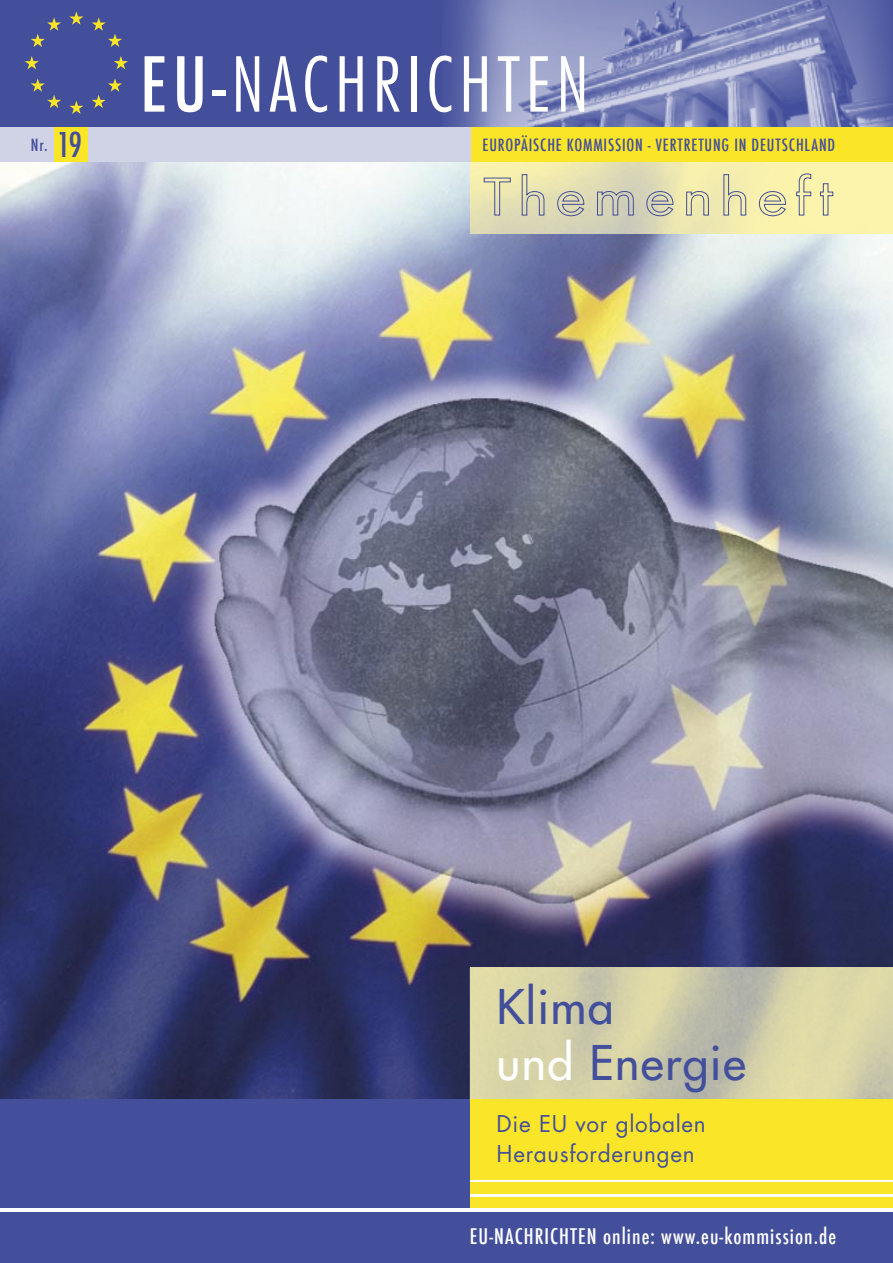
<style>
.page{position:relative;width:893px;height:1263px;background:#fff}
.page>*{position:absolute;margin:0;border:0;box-sizing:border-box;transform-origin:0 0}
.t1{font:300 condensed 73.5px "Futura";letter-spacing:.08em;color:#fff}
.t2{font:46.5px/55.8px "Futura";letter-spacing:.03em;color:#434f9b}
.t3{font:500 condensed 33.3px "Futura";color:#434f9b}
.t4{font:22.5px/30px "Futura";letter-spacing:.03em;color:#434f9b}
.t5{font:500 condensed 21px "Futura";letter-spacing:.05em;color:#fff}
.t6{font:500 condensed 16.5px "Futura";letter-spacing:.05em;color:#434f9b}
.s1{font-weight:500}
.s2{color:#fff}
</style>
<div class="page">
<img style="left:0;top:161px;width:893px;height:938px">
<div style="left:0;top:1099px;width:893px;height:109px;background:#434f9b"></div>
<img style="left:471px;top:161px;width:422px;height:72px">
<div style="left:0;top:1211px;width:893px;height:52px;background:#434f9b"></div>
<div style="left:0;top:0;width:893px;height:127px;background:#434f9b"></div>
<svg style="left:69px;top:11px;width:14px;height:14px"></svg>
<svg style="left:31px;top:17px;width:30px;height:30px"></svg>
<svg style="left:25px;top:56px;width:14px;height:13px"></svg>
<svg style="left:31px;top:78px;width:30px;height:30px"></svg>
<svg style="left:69px;top:101px;width:14px;height:13px"></svg>
<svg style="left:92px;top:78px;width:30px;height:30px"></svg>
<svg style="left:114px;top:56px;width:14px;height:13px"></svg>
<svg style="left:92px;top:17px;width:30px;height:30px"></svg>
<img style="left:451px;top:0;width:442px;height:127px">
<div style="left:0;top:127px;width:471px;height:34px;background:#d0d3e6"></div>
<div style="left:54px;top:127px;width:33px;height:34px;background:#fbe528"></div>
<svg style="left:483px;top:177px;width:28px;height:39px"></svg>
<svg style="left:521px;top:174px;width:24px;height:42px"></svg>
<svg style="left:557px;top:191px;width:28px;height:25px"></svg>
<svg style="left:597px;top:191px;width:37px;height:25px"></svg>
<svg style="left:646px;top:191px;width:28px;height:25px"></svg>
<svg style="left:686px;top:191px;width:23px;height:25px"></svg>
<svg style="left:723px;top:174px;width:23px;height:42px"></svg>
<svg style="left:759px;top:191px;width:27px;height:25px"></svg>
<svg style="left:796px;top:173px;width:15px;height:43px"></svg>
<svg style="left:820px;top:183px;width:14px;height:33px"></svg>
<img style="left:470px;top:967px;width:423px;height:132px">
<div style="left:471px;top:127px;width:422px;height:34px;background:#fbe528"></div>
<div style="left:470px;top:1099px;width:423px;height:111px;background:#fbe528"></div>
<hr style="left:0;top:1208px;width:893px;height:3px;background:#fff">
<hr style="left:470px;top:1194px;width:423px;height:2px;background:#fff">
<hr style="left:470px;top:1180px;width:423px;height:2px;background:#fff">
<p class="t6" style="left:31px;top:134px;width:18px">Nr.</p>
<h1 class="t1" style="left:140px;top:39px;width:450px"><span class="s1">EU-</span>NACHRICHTEN</h1>
<h3 class="t3" style="left:57px;top:124px;width:27px">19</h3>
<p class="t6" style="left:483px;top:134px;width:354px">EUROPÄISCHE KOMMISSION - VERTRETUNG IN DEUTSCHLAND</p>
<h2 class="t2" style="left:497px;top:979px;width:251px">Klima<br><span class="s2">und</span> Energie</h2>
<h3 class="t4" style="left:497px;top:1109px;width:211px">Die EU vor globalen<br>Herausforderungen</h3>
<p class="t5" style="left:470px;top:1223px;width:368px">EU-NACHRICHTEN online: www.eu-kommission.de</p>
</div>
